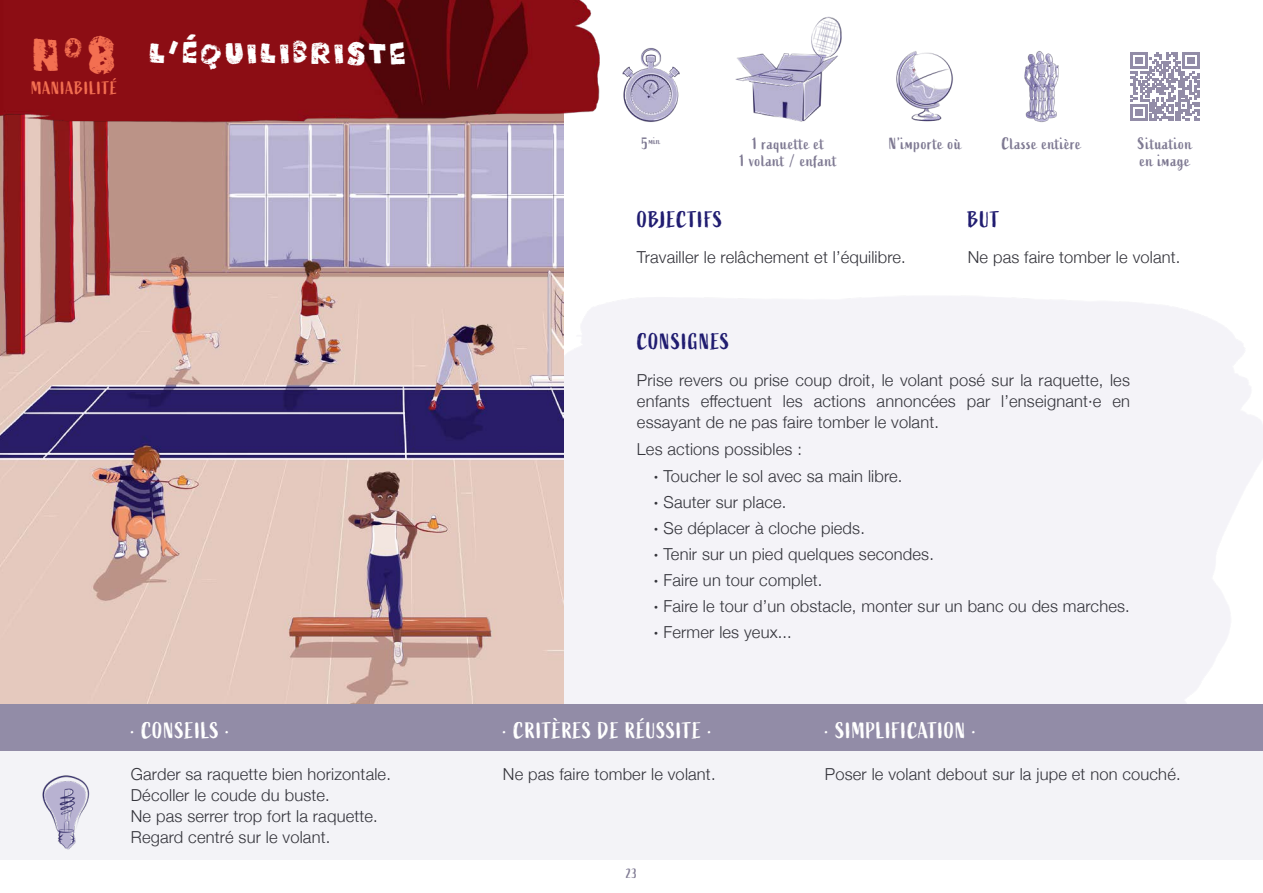
<style>
.page{position:relative;width:1263px;height:893px;background:#fff}
.page>*{position:absolute;margin:0;border:0;box-sizing:border-box;transform-origin:0 0}
.t1{font:43.2px "Salvation";color:#f36f51}
.t2{font:27px "Salvation";letter-spacing:.04em;color:#fff}
.Corps_Astuces{font:22.5px "Active";letter-spacing:.035em;color:#fff}
.t3{font:22.5px "Active";letter-spacing:.045em;color:#201c70}
.Corps_de_consignes{font:18px "Active";letter-spacing:.045em;color:#f36f51}
.Corps_de_consignes-2{font:300 16.5px/21px "Helvetica Neue";letter-spacing:.01em;color:#34343b;text-align:justify}
.Corps_Astuces-2{font:300 16.5px "Helvetica Neue";letter-spacing:.01em;color:#34343b}
.t4{font:16.5px/16.5px "Active";letter-spacing:.04em;color:#7e7992;text-align:center}
.t5{font:13.5px "Active";color:#7e7992}
.t6{font:9.6px "Active";color:#7e7992}
.s1{font-size:16.5px}
.s2{font-weight:700}
</style>
<div class="page">
<div style="left:0;top:704px;width:1263px;height:189px;background:#f3f3f7"></div>
<img style="left:0;top:142px;width:564px;height:562px">
<img style="left:0;top:0;width:600px;height:142px">
<div style="left:0;top:704px;width:1263px;height:46px;background:#928ca7"></div>
<img style="left:42px;top:775px;width:48px;height:75px">
<img style="left:896px;top:51px;width:57px;height:71px">
<img style="left:735px;top:16px;width:107px;height:106px">
<img style="left:622px;top:48px;width:58px;height:74px">
<img style="left:1024px;top:51px;width:35px;height:72px">
<svg style="left:1131px;top:52px;width:68px;height:69px"></svg>
<div style="left:0;top:860px;width:1263px;height:33px;background:#fff"></div>
<p class="t1" style="left:30px;top:19px;width:88px">N<sup>O</sup>8</p>
<p class="Corps_de_consignes" style="left:31px;top:78px;width:88px">MANIABILITÉ</p>
<p class="t2" style="left:148px;top:31px;width:261px">L’ÉQUILIBRISTE</p>
<p class="t6" style="left:642px;top:135px;width:20px"><span class="s1">5</span>min</p>
<p class="t4" style="left:740px;top:136px;width:98px">1 raquette et<br>1 volant / enfant</p>
<p class="t4" style="left:889px;top:136px;width:73px">N’importe où</p>
<p class="t4" style="left:1002px;top:136px;width:81px">Classe entière</p>
<p class="t4" style="left:1138px;top:136px;width:56px">Situation</p>
<p class="t4" style="left:1140px;top:152px;width:51px">en image</p>
<p class="t3" style="left:637px;top:207px;width:87px">OBJECTIFS</p>
<p class="Corps_de_consignes-2" style="left:637px;top:246px;width:270px">Travailler le relâchement et l’équilibre.</p>
<p class="t3" style="left:968px;top:207px;width:33px">BUT</p>
<p class="Corps_de_consignes-2" style="left:968px;top:246px;width:214px">Ne pas faire tomber le volant.</p>
<p class="t3" style="left:637px;top:329px;width:94px">CONSIGNES</p>
<p class="Corps_de_consignes-2" style="left:637px;top:368px;width:494px">Prise revers ou prise coup droit, le volant posé sur la raquette, les enfants effectuent les actions annoncées par l’enseignant·e en essayant de ne pas faire tomber le volant.</p>
<p class="Corps_de_consignes-2" style="left:637px;top:437px;width:166px">Les actions possibles :</p>
<p class="Corps_de_consignes-2" style="left:654px;top:465px;width:250px"><span class="s2">·</span> Toucher le sol avec sa main libre.</p>
<p class="Corps_de_consignes-2" style="left:654px;top:491px;width:134px"><span class="s2">·</span> Sauter sur place.</p>
<p class="Corps_de_consignes-2" style="left:654px;top:517px;width:212px"><span class="s2">·</span> Se déplacer à cloche pieds.</p>
<p class="Corps_de_consignes-2" style="left:654px;top:542px;width:281px"><span class="s2">·</span> Tenir sur un pied quelques secondes.</p>
<p class="Corps_de_consignes-2" style="left:654px;top:568px;width:170px"><span class="s2">·</span> Faire un tour complet.</p>
<p class="Corps_de_consignes-2" style="left:654px;top:594px;width:477px"><span class="s2">·</span> Faire le tour d’un obstacle, monter sur un banc ou des marches.</p>
<p class="Corps_de_consignes-2" style="left:654px;top:620px;width:139px"><span class="s2">·</span> Fermer les yeux...</p>
<p class="Corps_Astuces" style="left:131px;top:718px;width:100px">· CONSEILS ·</p>
<p class="Corps_Astuces" style="left:503px;top:718px;width:210px">· CRITÈRES DE RÉUSSITE ·</p>
<p class="Corps_Astuces" style="left:825px;top:718px;width:153px">· SIMPLIFICATION ·</p>
<p class="Corps_Astuces-2" style="left:131px;top:761px;width:262px">Garder sa raquette bien horizontale.</p>
<p class="Corps_Astuces-2" style="left:503px;top:761px;width:214px">Ne pas faire tomber le volant.</p>
<p class="Corps_Astuces-2" style="left:825px;top:761px;width:357px">Poser le volant debout sur la jupe et non couché.</p>
<p class="Corps_Astuces-2" style="left:131px;top:782px;width:200px">Décoller le coude du buste.</p>
<p class="Corps_Astuces-2" style="left:131px;top:803px;width:248px">Ne pas serrer trop fort la raquette.</p>
<p class="Corps_Astuces-2" style="left:131px;top:824px;width:201px">Regard centré sur le volant.</p>
<p class="t5" style="left:626px;top:866px;width:12px">23</p>
</div>
